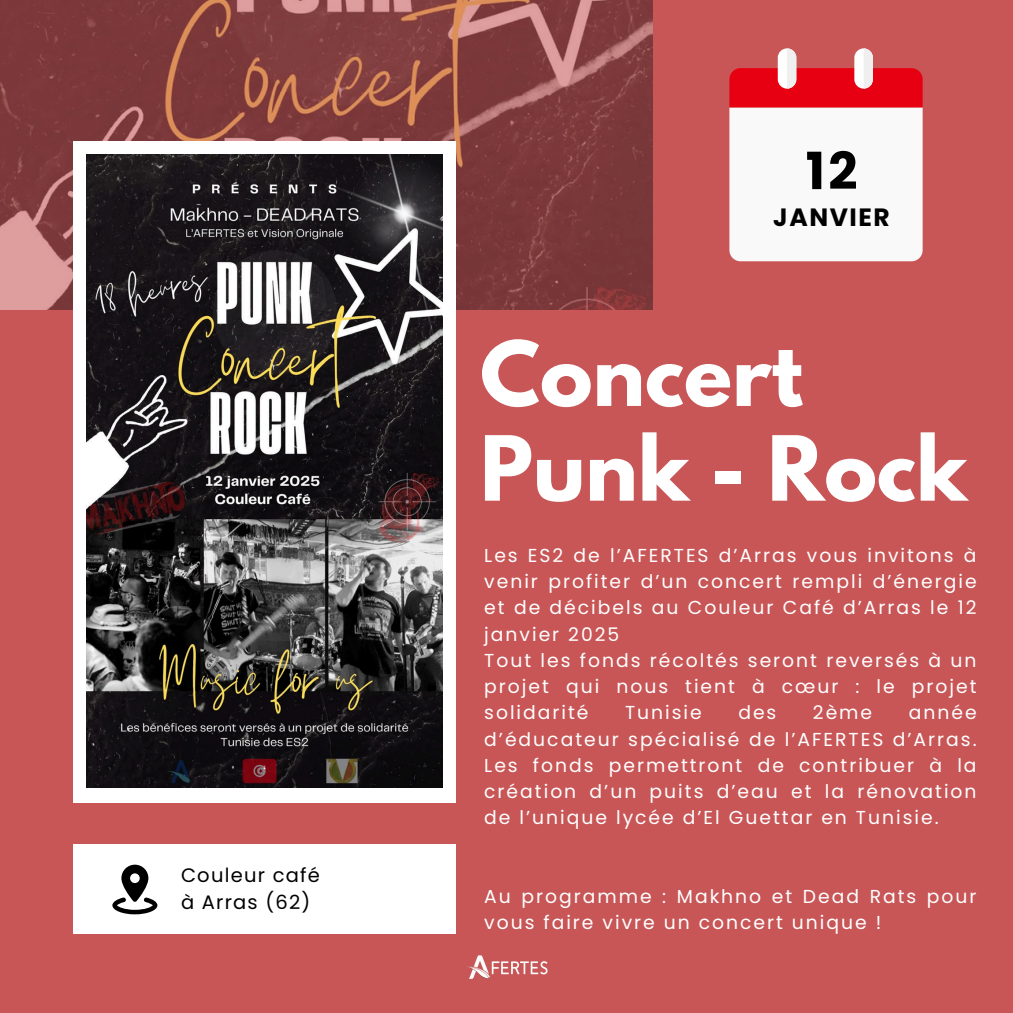
<style>
.page{position:relative;width:1013px;height:1013px;background:#fff}
.page>*{position:absolute;margin:0;border:0;box-sizing:border-box;transform-origin:0 0}
.t1{font:700 79.38px/94.8px "League Spartan";color:#fff}
.t2{font:700 51.25px "Poppins";color:#000}
.t3{font:700 25px "Poppins";letter-spacing:.065em;color:#000}
.t4{font:19.5px "Poppins";letter-spacing:.065em;color:#000}
.t5{font:18.75px/26.2px "Poppins";letter-spacing:.105em;color:#fff;text-align:justify}
</style>
<div class="page">
<div style="left:0;top:0;width:1012px;height:1012px;background:#c85657"></div>
<img style="left:0;top:0;width:652px;height:309px">
<div style="left:73px;top:844px;width:382px;height:90px;background:#fff"></div>
<div style="left:73px;top:142px;width:382px;height:661px;background:linear-gradient(to bottom,#fdfcfd,#fff)"></div>
<svg style="left:729px;top:48px;width:193px;height:213px;background:#f1c1c5"></svg>
<svg style="left:112px;top:864px;width:45px;height:50px"></svg>
<img style="left:86px;top:155px;width:356px;height:632px">
<img style="left:467px;top:955px;width:81px;height:24px">
<h1 class="t4" style="left:181px;top:862px;width:140px">Couleur café</h1>
<p class="t4" style="left:181px;top:888px;width:131px">à Arras (62)</p>
<p class="t2" style="left:805px;top:135px;width:53px">12</p>
<p class="t3" style="left:773px;top:199px;width:118px">JANVIER</p>
<p class="t1" style="left:480px;top:337px;width:488px">Concert<br>Punk - Rock</p>
<p class="t5" style="left:484px;top:542px;width:494px">Les ES2 de l’AFERTES d’Arras vous invitons à venir profiter d’un concert rempli d’énergie et de décibels au Couleur Café d’Arras le 12 janvier 2025</p>
<p class="t5" style="left:484px;top:647px;width:494px">Tout les fonds récoltés seront reversés à un projet qui nous tient à cœur : le projet solidarité</p>
<p class="t5" style="left:484px;top:699px;width:494px;text-indent:424px">année d’éducateur spécialisé de l’AFERTES d’Arras.<br>Les fonds permettront de contribuer à la création d’un puits d’eau et la rénovation de l’unique lycée d’El Guettar en Tunisie.</p>
<p class="t5" style="left:625px;top:699px;width:78px">Tunisie</p>
<p class="t5" style="left:738px;top:699px;width:40px">des</p>
<p class="t5" style="left:813px;top:699px;width:61px">2ème</p>
<h2 class="t5" style="left:484px;top:883px;width:494px">Au programme : Makhno et Dead Rats pour vous faire vivre un concert unique !</h2>
</div>
